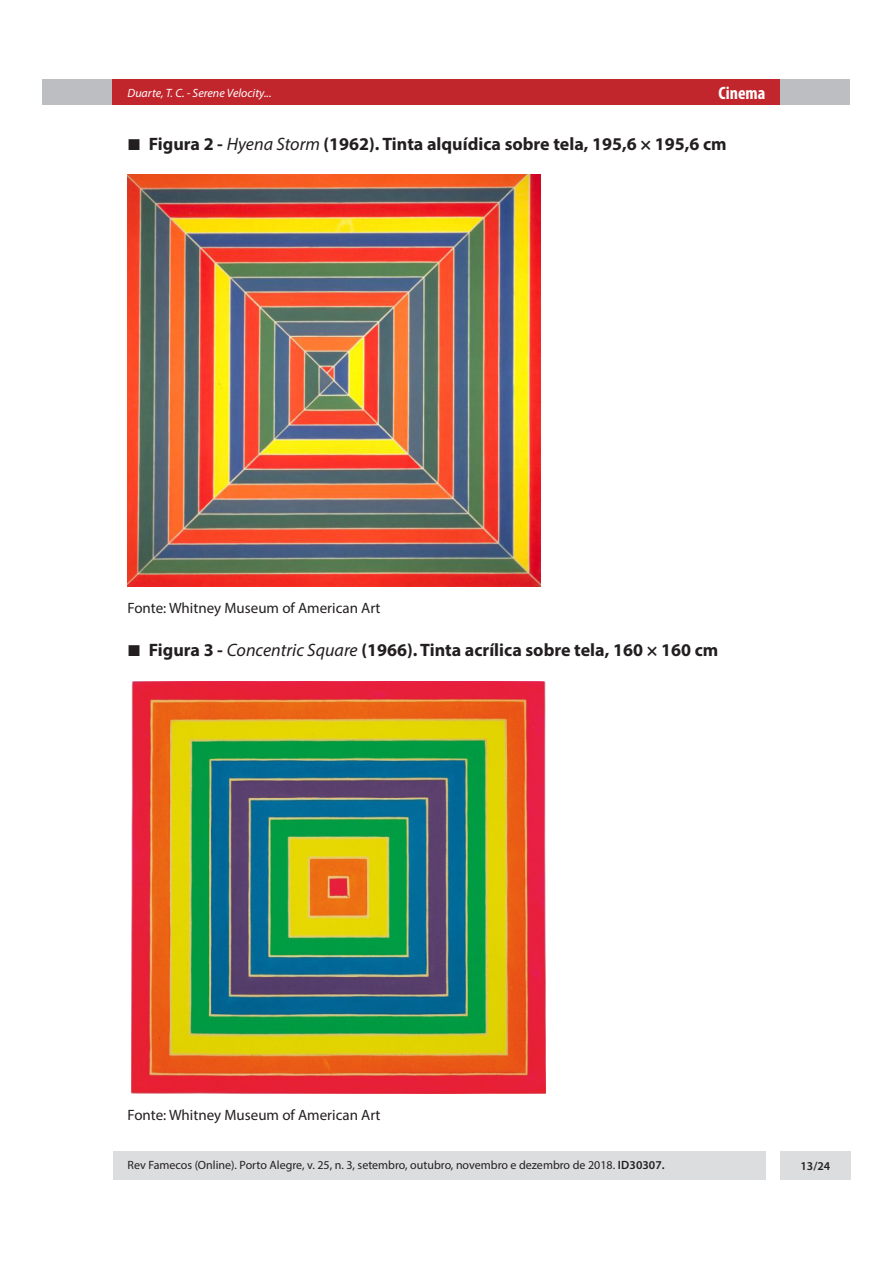
<style>
.page{position:relative;width:893px;height:1263px;background:#fff}
.page>*{position:absolute;margin:0;border:0;box-sizing:border-box;transform-origin:0 0}
.t1{font:700 18px "Myriad Pro";color:#231f20}
.t2{font:700 condensed 18px "Myriad Pro";color:#fff}
.Interna_-_legenda__a{font:15px "Myriad Pro";color:#231f20}
.t3{font:12px "Myriad Pro";color:#231f20}
.t4{font:italic 12px "Myriad Pro";color:#fff}
.t5{font:600 12px "Myriad Pro";color:#231f20}
.s1{font-weight:400;font-style:italic}
.s2{font-weight:600}
</style>
<div class="page">
<div style="left:43px;top:80px;width:807px;height:25px;background:#bcbec2"></div>
<div style="left:113px;top:80px;width:667px;height:25px;background:#c2262d"></div>
<div style="left:780px;top:1151px;width:70px;height:28px;background:#dcddde"></div>
<div style="left:113px;top:1151px;width:652px;height:28px;background:#dcddde"></div>
<img style="left:128px;top:175px;width:412px;height:411px">
<img style="left:131px;top:681px;width:414px;height:412px">
<p class="t4" style="left:128px;top:85px;width:146px">Duarte, T. C. - Serene Velocity...</p>
<p class="t2" style="left:719px;top:82px;width:48px">Cinema</p>
<p class="t1" style="left:149px;top:132px;width:579px">Figura 2 - <span class="s1">Hyena Storm</span> (1962). Tinta alquídica sobre tela, 195,6 × 195,6 cm</p>
<p class="Interna_-_legenda__a" style="left:128px;top:598px;width:255px">Fonte: Whitney Museum of American Art</p>
<p class="t1" style="left:149px;top:638px;width:571px">Figura 3 - <span class="s1">Concentric Square</span> (1966). Tinta acrílica sobre tela, 160 × 160 cm</p>
<p class="Interna_-_legenda__a" style="left:128px;top:1105px;width:255px">Fonte: Whitney Museum of American Art</p>
<p class="t3" style="left:128px;top:1158px;width:538px">Rev Famecos (Online). Porto Alegre, v. 25, n. 3, setembro, outubro, novembro e dezembro de 2018. <span class="s2">ID30307.</span></p>
<p class="t5" style="left:800px;top:1158px;width:31px">13/24</p>
</div>
